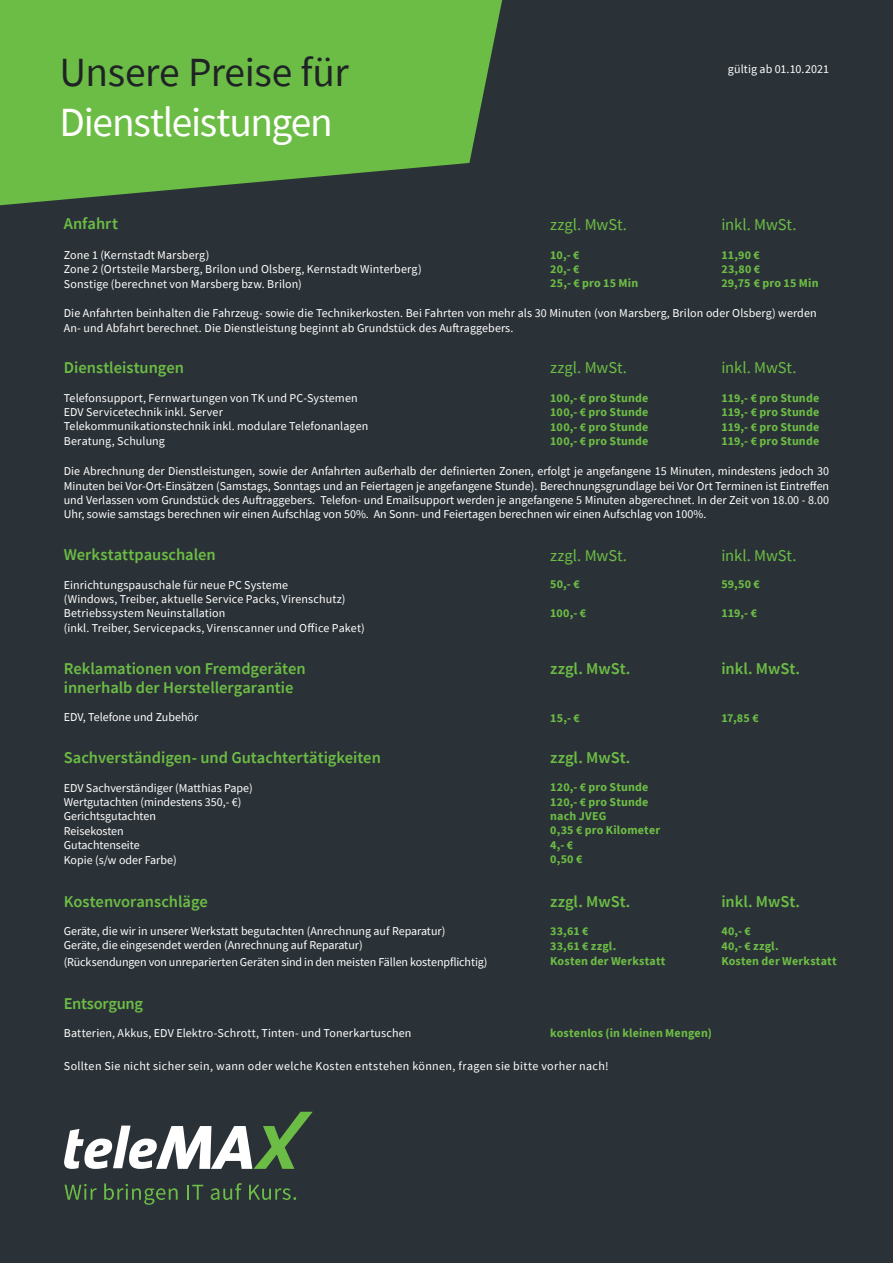
<style>
.page{position:relative;width:893px;height:1263px;background:#2b3237}
.page>*{position:absolute;margin:0;border:0;box-sizing:border-box;transform-origin:0 0}
.t1{font:41.4px "Source Sans Pro";letter-spacing:-.03em;color:#fff}
.t2{font:41.4px "Source Sans Pro";letter-spacing:-.01em;color:#202326}
.t3{font:600 16.5px/19.5px "Source Sans Pro";color:#6cbd45}
.t4{font:16.5px "Source Sans Pro";letter-spacing:-.005em;color:#6cbd45}
.t5{font:600 16.5px "Source Sans Pro";letter-spacing:-.02em;color:#6cbd45}
.t6{font:12px/14.4px "Source Sans Pro";letter-spacing:.01em;color:#fff}
.t7{font:700 12px/14.4px "Source Sans Pro";letter-spacing:.015em;color:#6cbd45}
.t8{font:12px "Source Sans Pro";letter-spacing:.03em;color:#fff}
.t9{font:12px "Source Sans Pro";letter-spacing:-.01em;color:#fff}
</style>
<div class="page">
<svg style="left:64px;top:1112px;width:249px;height:57px"></svg>
<svg style="left:65px;top:1184px;width:32px;height:16px"></svg>
<svg style="left:104px;top:1183px;width:74px;height:22px"></svg>
<svg style="left:187px;top:1185px;width:16px;height:15px"></svg>
<svg style="left:211px;top:1183px;width:31px;height:17px"></svg>
<svg style="left:249px;top:1185px;width:47px;height:15px"></svg>
<svg style="left:0;top:0;width:502px;height:205px;background:#63aa43"></svg>
<h1 class="t2" style="left:60px;top:46px;width:291px">Unsere Preise für</h1>
<h1 class="t1" style="left:60px;top:96px;width:275px">Dienstleistungen</h1>
<h2 class="t3" style="left:64px;top:214px;width:56px">Anfahrt</h2>
<p class="t6" style="left:64px;top:248px;width:359px">Zone 1 (Kernstadt Marsberg)<br>Zone 2 (Ortsteile Marsberg, Brilon und Olsberg, Kernstadt Winterberg)<br>Sonstige (berechnet von Marsberg bzw. Brilon)</p>
<h2 class="t4" style="left:550px;top:214px;width:78px">zzgl. MwSt.</h2>
<p class="t7" style="left:550px;top:247px;width:90px">10,- €<br>20,- €<br>25,- € pro 15 Min</p>
<p class="t6" style="left:728px;top:62px;width:103px">gültig ab 01.10.2021</p>
<h2 class="t4" style="left:721px;top:214px;width:77px">inkl. MwSt.</h2>
<p class="t7" style="left:721px;top:247px;width:99px">11,90 €<br>23,80 €<br>29,75 € pro 15 Min</p>
<p class="t6" style="left:64px;top:306px;width:754px">Die Anfahrten beinhalten die Fahrzeug- sowie die Technikerkosten. Bei Fahrten von mehr als 30 Minuten (von Marsberg, Brilon oder Olsberg) werden<br>An- und Abfahrt berechnet. Die Dienstleistung beginnt ab Grundstück des Auftraggebers.</p>
<h2 class="t3" style="left:64px;top:358px;width:122px">Dienstleistungen</h2>
<p class="t6" style="left:64px;top:390px;width:306px">Telefonsupport, Fernwartungen von TK und PC-Systemen EDV Servicetechnik inkl. Server Telekommunikationstechnik inkl. modulare Telefonanlagen Beratung, Schulung</p>
<h2 class="t4" style="left:550px;top:357px;width:78px">zzgl. MwSt.</h2>
<p class="t7" style="left:550px;top:390px;width:100px;text-align:justify">100,- € pro Stunde 100,- € pro Stunde 100,- € pro Stunde 100,- € pro Stunde</p>
<h2 class="t4" style="left:721px;top:357px;width:77px">inkl. MwSt.</h2>
<p class="t7" style="left:721px;top:390px;width:99px;text-align:justify">119,- € pro Stunde 119,- € pro Stunde 119,- € pro Stunde 119,- € pro Stunde</p>
<p class="t6" style="left:64px;top:464px;width:767px;text-align:justify">Die Abrechnung der Dienstleistungen, sowie der Anfahrten außerhalb der definierten Zonen, erfolgt je angefangene 15 Minuten, mindestens jedoch 30<br>Minuten bei Vor-Ort-Einsätzen (Samstags, Sonntags und an Feiertagen je angefangene Stunde). Berechnungsgrundlage bei Vor Ort Terminen ist Eintreffen und Verlassen vom Grundstück des Auftraggebers. Telefon- und Emailsupport werden je angefangene 5 Minuten abgerechnet. In der Zeit von 18.00 - 8.00<br>Uhr, sowie samstags berechnen wir einen Aufschlag von 50%. An Sonn- und Feiertagen berechnen wir einen Aufschlag von 100%.</p>
<h2 class="t3" style="left:64px;top:545px;width:154px">Werkstattpauschalen</h2>
<p class="t6" style="left:64px;top:577px;width:302px">Einrichtungspauschale für neue PC Systeme<br>(Windows, Treiber, aktuelle Service Packs, Virenschutz)<br>Betriebssystem Neuinstallation<br>(inkl. Treiber, Servicepacks, Virenscanner und Office Paket)</p>
<h2 class="t3" style="left:64px;top:658px;width:243px">Reklamationen von Fremdgeräten innerhalb der Herstellergarantie</h2>
<p class="t6" style="left:64px;top:710px;width:136px">EDV, Telefone und Zubehör</p>
<h2 class="t3" style="left:64px;top:748px;width:319px">Sachverständigen- und Gutachtertätigkeiten</h2>
<p class="t6" style="left:64px;top:780px;width:191px">EDV Sachverständiger (Matthias Pape)<br>Wertgutachten (mindestens 350,- €)<br>Gerichtsgutachten<br>Reisekosten<br>Gutachtenseite<br>Kopie (s/w oder Farbe)</p>
<h2 class="t3" style="left:64px;top:892px;width:146px">Kostenvoranschläge</h2>
<p class="t6" style="left:64px;top:924px;width:383px">Geräte, die wir in unserer Werkstatt begutachten (Anrechnung auf Reparatur)<br>Geräte, die eingesendet werden (Anrechnung auf Reparatur)</p>
<p class="t9" style="left:64px;top:954px;width:425px">(Rücksendungen von unreparierten Geräten sind in den meisten Fällen kostenpflichtig)</p>
<h2 class="t5" style="left:64px;top:992px;width:81px">Entsorgung</h2>
<p class="t6" style="left:64px;top:1026px;width:349px">Batterien, Akkus, EDV Elektro-Schrott, Tinten- und Tonerkartuschen</p>
<h2 class="t4" style="left:550px;top:545px;width:78px">zzgl. MwSt.</h2>
<p class="t7" style="left:550px;top:576px;width:31px">50,- €</p>
<p class="t7" style="left:550px;top:605px;width:37px">100,- €</p>
<h2 class="t3" style="left:550px;top:658px;width:82px">zzgl. MwSt.</h2>
<p class="t7" style="left:550px;top:710px;width:31px">15,- €</p>
<h2 class="t3" style="left:550px;top:748px;width:82px">zzgl. MwSt.</h2>
<p class="t7" style="left:550px;top:780px;width:111px">120,- € pro Stunde<br>120,- € pro Stunde nach JVEG<br>0,35 € pro Kilometer<br>4,- €<br>0,50 €</p>
<h2 class="t3" style="left:550px;top:892px;width:82px">zzgl. MwSt.</h2>
<p class="t7" style="left:550px;top:923px;width:117px;line-height:15px">33,61 €<br>33,61 € zzgl.<br>Kosten der Werkstatt</p>
<p class="t7" style="left:550px;top:1025px;width:163px">kostenlos (in kleinen Mengen)</p>
<p class="t8" style="left:64px;top:1058px;width:546px">Sollten Sie nicht sicher sein, wann oder welche Kosten entstehen können, fragen sie bitte vorher nach!</p>
<h2 class="t4" style="left:721px;top:545px;width:77px">inkl. MwSt.</h2>
<p class="t7" style="left:721px;top:576px;width:40px">59,50 €</p>
<p class="t7" style="left:721px;top:605px;width:37px">119,- €</p>
<h2 class="t3" style="left:721px;top:658px;width:80px">inkl. MwSt.</h2>
<p class="t7" style="left:721px;top:710px;width:39px">17,85 €</p>
<h2 class="t3" style="left:721px;top:891px;width:80px">inkl. MwSt.</h2>
<p class="t7" style="left:721px;top:923px;width:117px;line-height:15px">40,- €<br>40,- € zzgl.<br>Kosten der Werkstatt</p>
</div>
